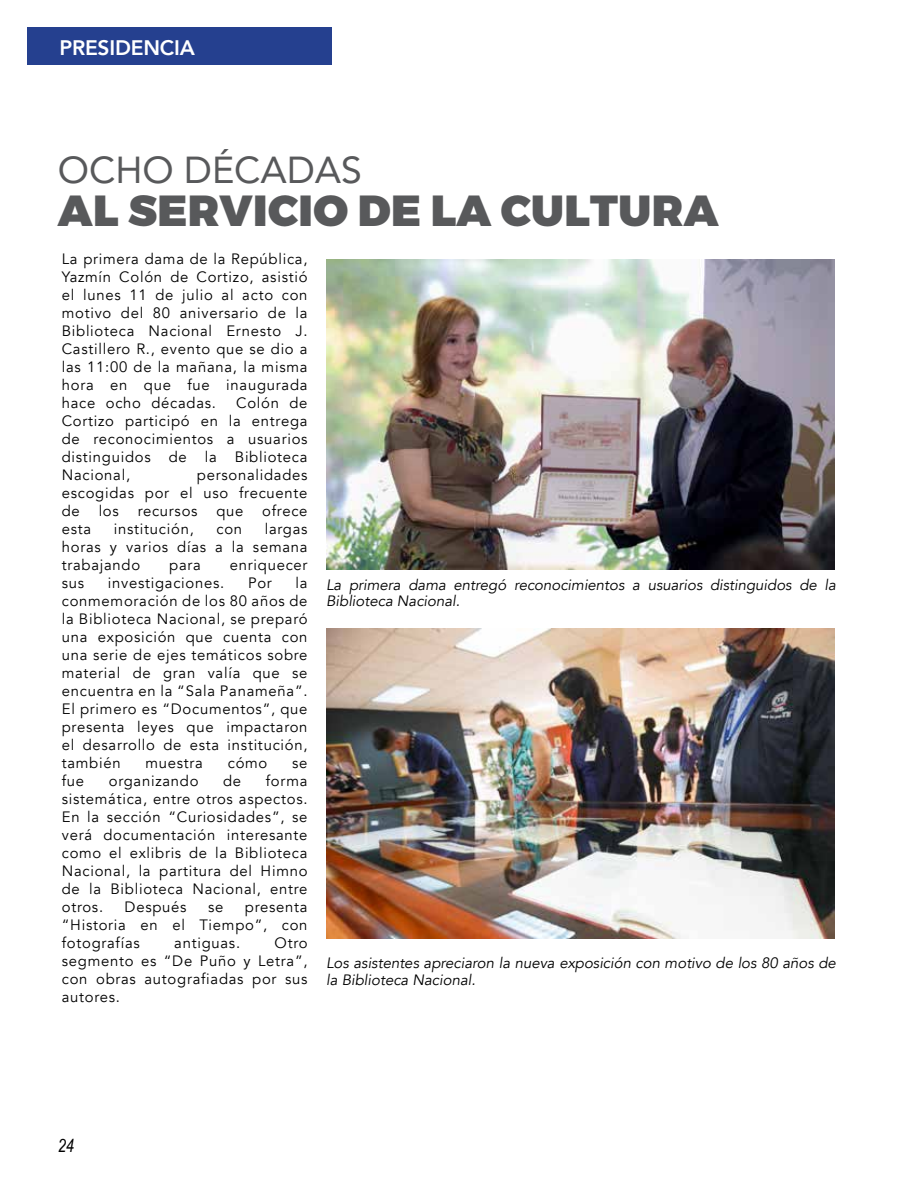
<style>
.page{position:relative;width:918px;height:1188px;background:#fff}
.page>*{position:absolute;margin:0;border:0;box-sizing:border-box;transform-origin:0 0}
.t1{font:900 43.5px "Montserrat";letter-spacing:.01em;color:#58595b}
.t2{font:37.5px "Avenir";color:#58595b}
.t3{font:800 21px "Avenir";letter-spacing:-.01em;color:#fff}
.t4{font:italic 18px "Arial Narrow";color:#000}
.t5{font:15px/18px "Avenir";letter-spacing:.05em;color:#000;text-align:justify}
.t6{font:italic 15px/16.5px "Avenir";color:#000}
</style>
<div class="page">
<div style="left:27px;top:27px;width:305px;height:38px;background:#25408f"></div>
<img style="left:326px;top:259px;width:508px;height:310px">
<img style="left:326px;top:628px;width:508px;height:310px">
<h3 class="t3" style="left:59px;top:31px;width:137px">PRESIDENCIA</h3>
<h2 class="t2" style="left:58px;top:140px;width:306px">OCHO DÉCADAS</h2>
<h1 class="t1" style="left:58px;top:184px;width:662px">AL SERVICIO DE LA CULTURA</h1>
<p class="t5" style="left:62px;top:250px;width:247px">La primera dama de la República, Yazmín Colón de Cortizo, asistió el lunes 11 de julio al acto con motivo del 80 aniversario de la Biblioteca Nacional Ernesto J.<br>Castillero R., evento que se dio a las 11:00 de la mañana, la misma hora en que fue inaugurada hace ocho décadas.</p>
<p class="t5" style="left:62px;top:394px;width:247px;text-indent:174px">Colón de Cortizo participó en la entrega de reconocimientos a usuarios distinguidos de la Biblioteca Nacional,</p>
<p class="t5" style="left:62px;top:466px;width:247px;text-indent:135px">personalidades escogidas por el uso frecuente de</p>
<p class="t5" style="left:99px;top:502px;width:22px">los</p>
<p class="t5" style="left:138px;top:502px;width:61px">recursos</p>
<p class="t5" style="left:216px;top:502px;width:29px">que</p>
<p class="t5" style="left:262px;top:502px;width:47px">ofrece</p>
<p class="t5" style="left:62px;top:520px;width:247px;text-indent:203px">largas horas y varios días a la semana trabajando</p>
<p class="t5" style="left:62px;top:520px;width:31px">esta</p>
<p class="t5" style="left:114px;top:520px;width:81px">institución,</p>
<p class="t5" style="left:216px;top:520px;width:27px">con</p>
<p class="t5" style="left:169px;top:556px;width:33px">para</p>
<p class="t5" style="left:230px;top:556px;width:79px">enriquecer</p>
<p class="t5" style="left:62px;top:574px;width:247px;text-indent:234px">la conmemoración de los 80 años de la Biblioteca Nacional, se preparó una exposición que cuenta con una serie de ejes temáticos sobre material de gran valía que se encuentra en la “Sala Panameña”.<br>El primero es “Documentos”, que presenta leyes que impactaron el desarrollo de esta institución, también</p>
<p class="t5" style="left:62px;top:574px;width:24px">sus</p>
<p class="t5" style="left:108px;top:574px;width:118px">investigaciones.</p>
<p class="t5" style="left:248px;top:574px;width:25px">Por</p>
<p class="t5" style="left:145px;top:754px;width:59px">muestra</p>
<p class="t5" style="left:228px;top:754px;width:41px">cómo</p>
<p class="t5" style="left:292px;top:754px;width:17px">se</p>
<p class="t5" style="left:62px;top:772px;width:24px">fue</p>
<p class="t5" style="left:109px;top:772px;width:91px">organizando</p>
<p class="t5" style="left:223px;top:772px;width:20px">de</p>
<p class="t5" style="left:62px;top:772px;width:247px;text-indent:204px">forma sistemática, entre otros aspectos.<br>En la sección “Curiosidades”, se verá documentación interesante como el exlibris de la Biblioteca Nacional, la partitura del Himno de la Biblioteca Nacional, entre otros.</p>
<p class="t5" style="left:125px;top:898px;width:63px">Después</p>
<p class="t5" style="left:208px;top:898px;width:17px">se</p>
<p class="t5" style="left:62px;top:898px;width:247px;text-indent:183px">presenta “Historia en el Tiempo”, con fotografías</p>
<p class="t5" style="left:62px;top:934px;width:247px;text-indent:213px">Otro segmento es “De Puño y Letra”, con obras autografiadas por sus autores.</p>
<p class="t5" style="left:174px;top:934px;width:67px">antiguas.</p>
<p class="t6" style="left:326px;top:577px;width:511px">La primera dama entregó reconocimientos a usuarios distinguidos de la<br>Biblioteca Nacional.</p>
<p class="t6" style="left:326px;top:955px;width:511px">Los asistentes apreciaron la nueva exposición con motivo de los 80 años de la Biblioteca Nacional.</p>
<p class="t4" style="left:58px;top:1133px;width:18px">24</p>
</div>
